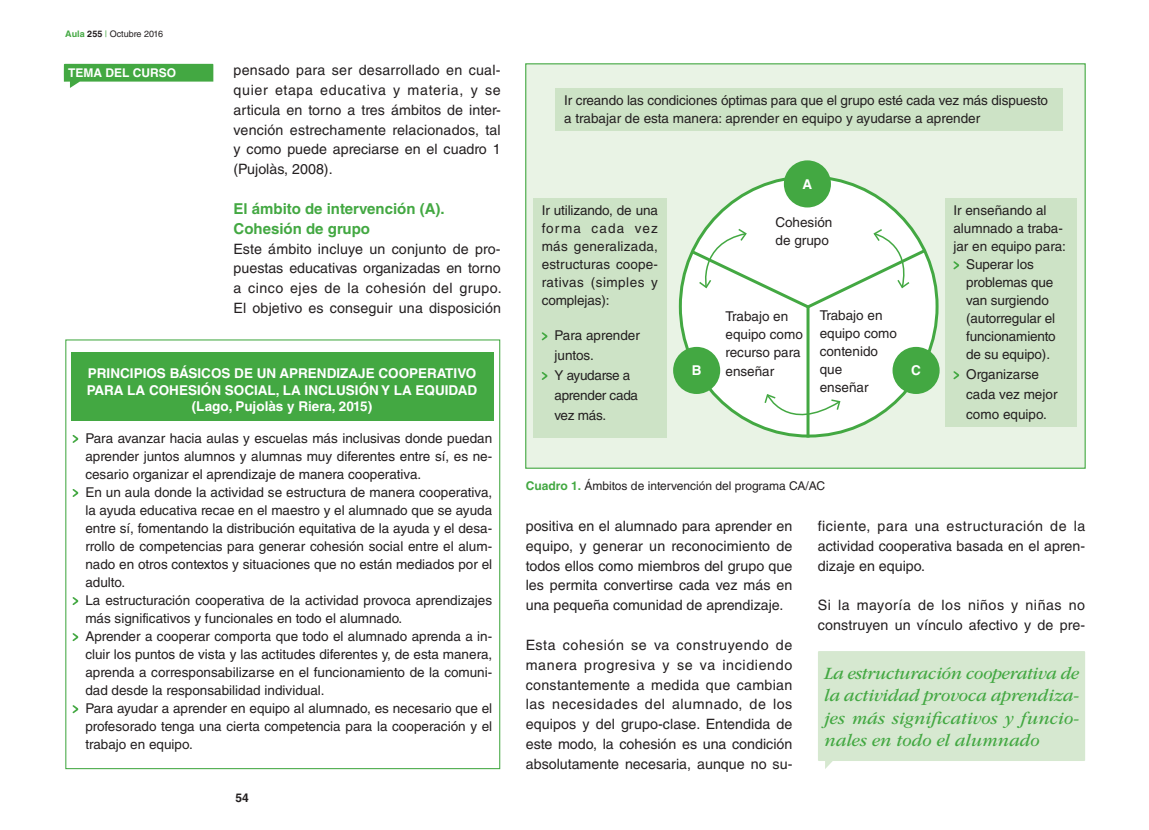
<style>
.page{position:relative;width:1149px;height:830px;background:#fff}
.page>*{position:absolute;margin:0;border:0;box-sizing:border-box;transform-origin:0 0}
.t1{font:italic 18px/22.5px "ITC Garamond Std";color:#43a842;text-align:justify}
.t2{font:700 15px/19.8px "Helvetica LT Std";color:#43a842}
.t3{font:14.25px/19.8px "Helvetica LT Std";color:#231f20;text-align:justify}
.t4{font:13.5px/18px "Helvetica LT Std";color:#231f20}
.t5{font:700 13.5px/16.5px "Helvetica LT Std";color:#fff;text-align:center}
.t6{font:13.5px/19.8px "Helvetica LT Std";letter-spacing:-.02em;color:#231f20}
.t7{font:12px "Helvetica LT Std";color:#231f20}
.t8{font:700 12px "Helvetica LT Std";color:#fff}
.t9{font:700 12px "Helvetica LT Std";color:#231f20}
.t10{font:9px "Helvetica LT Std";color:#231f20}
.s1{font-weight:700;color:#43a842}
.s2{font-weight:700}
.s3{color:#43a842}
</style>
<div class="page">
<div style="left:525px;top:63px;width:560px;height:405px;background:#e9f3e5;border:1px solid #43a842"></div>
<div style="left:680px;top:177px;width:256px;height:259px;background:#fff;border-radius:50%"></div>
<svg style="left:64px;top:64px;width:149px;height:24px"></svg>
<div style="left:817px;top:650px;width:267px;height:110px;background:#d6e8d0"></div>
<svg style="left:824px;top:760px;width:9px;height:8px"></svg>
<svg style="left:72px;top:435px;width:6px;height:8px"></svg>
<svg style="left:72px;top:489px;width:6px;height:8px"></svg>
<svg style="left:72px;top:597px;width:6px;height:8px"></svg>
<svg style="left:72px;top:633px;width:6px;height:8px"></svg>
<svg style="left:72px;top:705px;width:6px;height:8px"></svg>
<div style="left:71px;top:352px;width:422px;height:68px;background:#43a842"></div>
<div style="left:555px;top:88px;width:507px;height:42px;background:#cde3c6"></div>
<div style="left:533px;top:198px;width:133px;height:239px;background:#cde3c6"></div>
<svg style="left:541px;top:332px;width:6px;height:8px"></svg>
<svg style="left:541px;top:372px;width:6px;height:8px"></svg>
<div style="left:944px;top:198px;width:132px;height:228px;background:#cde3c6"></div>
<svg style="left:953px;top:261px;width:5px;height:8px"></svg>
<svg style="left:953px;top:371px;width:5px;height:8px"></svg>
<svg style="left:763px;top:393px;width:78px;height:41px"></svg>
<svg style="left:689px;top:227px;width:239px;height:84px"></svg>
<hr style="left:806px;top:306px;width:3px;height:131px;background:#43a842">
<div style="left:673px;top:347px;width:47px;height:47px;background:#43a842;border-radius:50%"></div>
<div style="left:892px;top:347px;width:47px;height:47px;background:#43a842;border-radius:50%"></div>
<div style="left:783px;top:160px;width:47px;height:47px;background:#43a842;border-radius:50%"></div>
<p class="t10" style="left:65px;top:29px;width:99px"><span class="s1">Aula</span> <span class="s2">255</span> <span class="s3">|</span> Octubre 2016</p>
<p class="t8" style="left:68px;top:66px;width:109px">TEMA DEL CURSO</p>
<p class="t3" style="left:233px;top:60px;width:269px">pensado para ser desarrollado en cual&shy;quier etapa educativa y materia, y se articula en torno a tres ámbitos de inter&shy;vención estrechamente relacionados, tal y como puede apreciarse en el cuadro 1 (Pujolàs, 2008).</p>
<p class="t2" style="left:233px;top:198px;width:213px">El ámbito de intervención (A).<br>Cohesión de grupo</p>
<p class="t3" style="left:233px;top:238px;width:269px">Este ámbito incluye un conjunto de pro&shy;puestas educativas organizadas en torno a cinco ejes de la cohesión del grupo.<br>El objetivo es conseguir una disposición</p>
<p class="t5" style="left:87px;top:364px;width:392px">PRINCIPIOS BÁSICOS DE UN APRENDIZAJE COOPERATIVO<br>PARA LA COHESIÓN SOCIAL, LA INCLUSIÓN Y LA EQUIDAD (Lago, Pujolàs y Riera, 2015)</p>
<p class="t4" style="left:85px;top:429px;width:408px">Para avanzar hacia aulas y escuelas más inclusivas donde puedan aprender juntos alumnos y alumnas muy diferentes entre sí, es ne&shy;cesario organizar el aprendizaje de manera cooperativa.<br>En un aula donde la actividad se estructura de manera cooperativa, la ayuda educativa recae en el maestro y el alumnado que se ayuda entre sí, fomentando la distribución equitativa de la ayuda y el desa&shy;rrollo de competencias para generar cohesión social entre el alum&shy;nado en otros contextos y situaciones que no están mediados por el adulto.<br>La estructuración cooperativa de la actividad provoca aprendizajes más significativos y funcionales en todo el alumnado.<br>Aprender a cooperar comporta que todo el alumnado aprenda a in&shy;cluir los puntos de vista y las actitudes diferentes y, de esta manera, aprenda a corresponsabilizarse en el funcionamiento de la comuni&shy;dad desde la responsabilidad individual.<br>Para ayudar a aprender en equipo al alumnado, es necesario que el profesorado tenga una cierta competencia para la cooperación y el trabajo en equipo.</p>
<p class="t9" style="left:235px;top:790px;width:15px">54</p>
<p class="t4" style="left:564px;top:91px;width:485px">Ir creando las condiciones óptimas para que el grupo esté cada vez más dispuesto a trabajar de esta manera: aprender en equipo y ayudarse a aprender</p>
<p class="t4" style="left:541px;top:201px;width:118px;text-align:justify">Ir utilizando, de una forma cada vez más generalizada, estructuras coope&shy;rativas (simples y complejas):</p>
<p class="t6" style="left:554px;top:325px;width:87px">Para aprender juntos.<br>Y ayudarse a aprender cada vez más.</p>
<p class="t5" style="left:802px;top:175px;width:11px">A</p>
<p class="t4" style="left:775px;top:213px;width:58px">Cohesión de grupo</p>
<p class="t4" style="left:819px;top:306px;width:79px">Trabajo en equipo como contenido que<br>enseñar</p>
<p class="t4" style="left:725px;top:307px;width:79px">Trabajo en equipo como recurso para</p>
<p class="t5" style="left:691px;top:362px;width:11px">B</p>
<p class="t4" style="left:725px;top:361px;width:50px">enseñar</p>
<p class="t5" style="left:910px;top:362px;width:11px">C</p>
<p class="t7" style="left:525px;top:478px;width:301px"><span class="s1">Cuadro 1.</span> Ámbitos de intervención del programa CA/AC</p>
<p class="t4" style="left:953px;top:201px;width:95px">Ir enseñando al</p>
<p class="t4" style="left:953px;top:219px;width:111px">alumnado a traba-</p>
<p class="t4" style="left:953px;top:237px;width:114px">jar en equipo para:</p>
<p class="t4" style="left:965px;top:255px;width:69px">Superar los</p>
<p class="t4" style="left:965px;top:273px;width:89px">problemas que</p>
<p class="t4" style="left:965px;top:291px;width:84px">van surgiendo</p>
<p class="t4" style="left:965px;top:309px;width:90px">(autorregular el</p>
<p class="t4" style="left:965px;top:327px;width:91px">funcionamiento</p>
<p class="t4" style="left:965px;top:345px;width:85px">de su equipo).</p>
<p class="t4" style="left:965px;top:364px;width:93px;line-height:19.8px">Organizarse cada vez mejor como equipo.</p>
<p class="t3" style="left:525px;top:516px;width:268px">positiva en el alumnado para aprender en equipo, y generar un reconocimiento de todos ellos como miembros del grupo que les permita convertirse cada vez más en una pequeña comunidad de aprendizaje.</p>
<p class="t3" style="left:525px;top:634px;width:268px">Esta cohesión se va construyendo de manera progresiva y se va incidiendo constantemente a medida que cambian las necesidades del alumnado, de los equipos y del grupo-clase. Entendida de este modo, la cohesión es una condición absolutamente necesaria, aunque no su-</p>
<p class="t3" style="left:817px;top:515px;width:269px">ficiente, para una estructuración de la actividad cooperativa basada en el apren&shy;dizaje en equipo.</p>
<p class="t3" style="left:817px;top:595px;width:269px">Si la mayoría de los niños y niñas no construyen un vínculo afectivo y de pre-</p>
<h1 class="t1" style="left:824px;top:661px;width:256px">La estructuración cooperativa de la actividad provoca aprendiza&shy;jes más significativos y funcio&shy;nales en todo el alumnado</h1>
</div>
